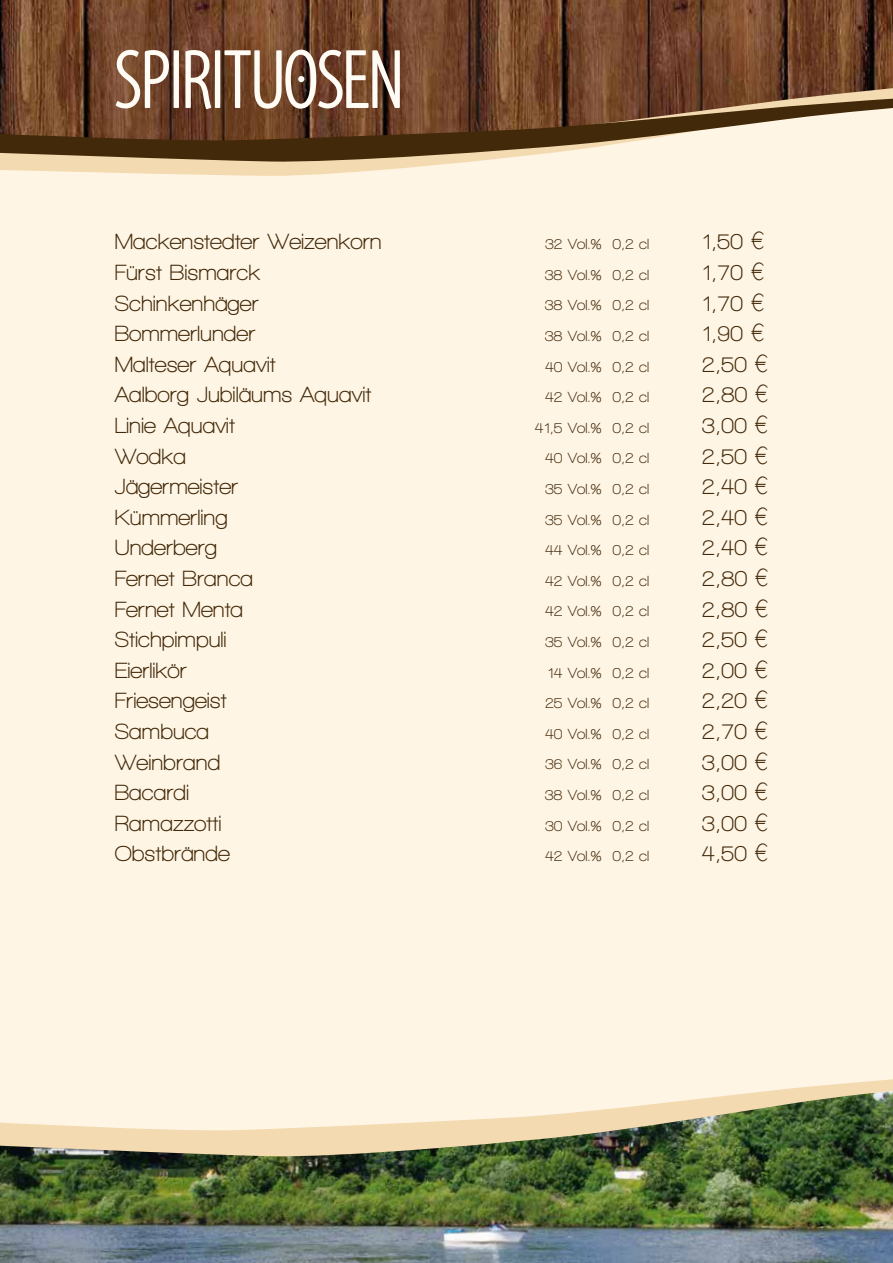
<style>
.page{position:relative;width:893px;height:1263px;background:#fff}
.page>*{position:absolute;margin:0;border:0;box-sizing:border-box;transform-origin:0 0}
.t1{font:condensed 85.35px "Santana";color:#fffbf5}
.t2{font:700 22.5px/30.6px "Walkway";color:#422909}
.t3{font:700 15px/30.6px "Walkway";color:#422909;text-align:right}
</style>
<div class="page">
<img style="left:0;top:0;width:893px;height:87px">
<img style="left:0;top:1158px;width:893px;height:105px">
<div style="left:0;top:176px;width:893px;height:902px;background:#fff5e5"></div>
<svg style="left:0;top:87px;width:893px;height:89px;background:#bba087"></svg>
<svg style="left:0;top:98px;width:893px;height:65px;background:#896c51"></svg>
<svg style="left:0;top:1078px;width:893px;height:80px;background:#c8c2a5"></svg>
<svg style="left:751px;top:232px;width:13px;height:18px"></svg>
<svg style="left:751px;top:262px;width:13px;height:18px"></svg>
<svg style="left:751px;top:293px;width:13px;height:18px"></svg>
<svg style="left:751px;top:323px;width:13px;height:18px"></svg>
<svg style="left:755px;top:354px;width:12px;height:18px"></svg>
<svg style="left:756px;top:385px;width:12px;height:18px"></svg>
<svg style="left:755px;top:415px;width:12px;height:18px"></svg>
<svg style="left:755px;top:446px;width:12px;height:18px"></svg>
<svg style="left:755px;top:476px;width:12px;height:18px"></svg>
<svg style="left:755px;top:507px;width:12px;height:18px"></svg>
<svg style="left:755px;top:538px;width:12px;height:18px"></svg>
<svg style="left:756px;top:568px;width:12px;height:18px"></svg>
<svg style="left:756px;top:599px;width:12px;height:18px"></svg>
<svg style="left:755px;top:629px;width:12px;height:18px"></svg>
<svg style="left:755px;top:660px;width:12px;height:18px"></svg>
<svg style="left:755px;top:691px;width:12px;height:18px"></svg>
<svg style="left:755px;top:721px;width:12px;height:18px"></svg>
<svg style="left:755px;top:752px;width:12px;height:18px"></svg>
<svg style="left:755px;top:782px;width:12px;height:18px"></svg>
<svg style="left:755px;top:813px;width:12px;height:18px"></svg>
<svg style="left:755px;top:844px;width:12px;height:18px"></svg>
<h1 class="t1" style="left:115px;top:38px;width:289px">SPIRITUOSEN</h1>
<p class="t2" style="left:115px;top:226px;width:268px">Mackenstedter Weizenkorn<br>Fürst Bismarck<br>Schinkenhäger<br>Bommerlunder<br>Malteser Aquavit<br>Aalborg Jubiläums Aquavit<br>Linie Aquavit<br>Wodka<br>Jägermeister<br>Kümmerling<br>Underberg<br>Fernet Branca<br>Fernet Menta<br>Stichpimpuli<br>Eierlikör<br>Friesengeist<br>Sambuca<br>Weinbrand<br>Bacardi<br>Ramazzotti<br>Obstbrände</p>
<p class="t3" style="left:535px;top:229px;width:116px">32 Vol.% 0,2 cl<br>38 Vol.% 0,2 cl<br>38 Vol.% 0,2 cl<br>38 Vol.% 0,2 cl<br>40 Vol.% 0,2 cl<br>42 Vol.% 0,2 cl<br>41,5 Vol.% 0,2 cl<br>40 Vol.% 0,2 cl<br>35 Vol.% 0,2 cl<br>35 Vol.% 0,2 cl<br>44 Vol.% 0,2 cl<br>42 Vol.% 0,2 cl<br>42 Vol.% 0,2 cl<br>35 Vol.% 0,2 cl<br>14 Vol.% 0,2 cl<br>25 Vol.% 0,2 cl<br>40 Vol.% 0,2 cl<br>36 Vol.% 0,2 cl<br>38 Vol.% 0,2 cl<br>30 Vol.% 0,2 cl<br>42 Vol.% 0,2 cl</p>
<p class="t2" style="left:702px;top:226px;width:47px">1,50<br>1,70<br>1,70<br>1,90<br>2,50<br>2,80<br>3,00<br>2,50<br>2,40<br>2,40<br>2,40<br>2,80<br>2,80<br>2,50<br>2,00<br>2,20<br>2,70<br>3,00<br>3,00<br>3,00<br>4,50</p>
</div>
